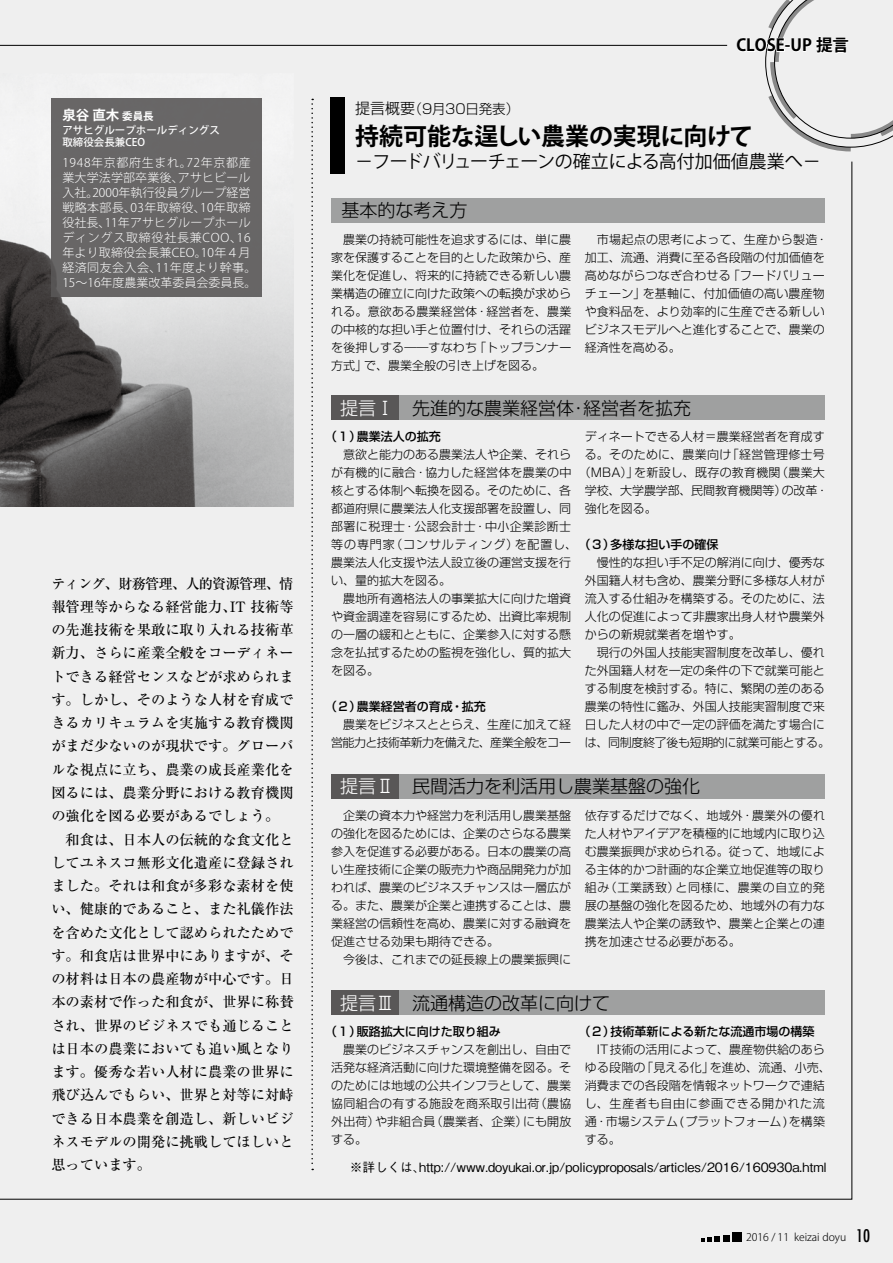
<style>
.page{position:relative;width:893px;height:1263px;background:#efefef}
.page>*{position:absolute;margin:0;border:0;box-sizing:border-box;transform-origin:0 0}
.t1{font:700 24px "Koz Go Pro";letter-spacing:-.015em;color:#000}
.t2{font:300 18px "Shin Go Pro";color:#000}
.t3{font:18px "Koz Go Pro";letter-spacing:-.02em;color:#000}
.t4{font:700 16.5px "Koz Go Pr 6 N";color:#000}
.t5{font:500 14.25px "Ryumin Pro";color:#000}
.t6{font:500 14.25px "Ryumin Pro";letter-spacing:-.06em;color:#000}
.t7{font:300 13.5px "Shin Go Pro";letter-spacing:-.01em;color:#000}
.t8{font:700 13.5px "Koz Go Pro";color:#fff}
.t9{font:500 12.75px "Gothic BBB Pro";letter-spacing:-.01em;color:#000}
.t10{font:300 12px/18px "Shin Go Pro";color:#000;text-align:justify}
.t11{font:300 12px/15px "Koz Go Pro";letter-spacing:.01em;color:#fff}
.t12{font:500 12px "Shin Go Pro";color:#000}
.t13{font:300 12px/18px "Shin Go Pro";letter-spacing:-.025em;color:#000}
.t14{font:300 12px "Shin Go Pro";letter-spacing:.02em;color:#000}
.t15{font:300 12px "Shin Go Pro";letter-spacing:.025em;color:#000}
.t16{font:500 10.5px/12px "Koz Go Pro";color:#fff}
.t17{font:300 10.5px "Koz Go Pro";color:#000}
.s1{font-size:10.5px}
.s2{font-size:15px}
.s3{color:#fff}
.s4{font-weight:500}
.s5{font-family:"Futura";font-weight:500;font-stretch:condensed;font-size:16.95px}
</style>
<div class="page">
<svg style="left:701px;top:1236px;width:19px;height:5px"></svg>
<div style="left:723px;top:1234px;width:7px;height:7px;background:#000"></div>
<div style="left:733px;top:1232px;width:9px;height:9px;background:#000"></div>
<svg style="left:737px;top:0;width:156px;height:152px"></svg>
<svg style="left:311px;top:99px;width:2px;height:1071px"></svg>
<div style="left:330px;top:97px;width:15px;height:77px;background:#000"></div>
<img style="left:0;top:98px;width:293px;height:409px">
<div style="left:51px;top:99px;width:211px;height:198px;background:#686666"></div>
<div style="left:331px;top:198px;width:494px;height:25px;background:#9fa0a0"></div>
<div style="left:331px;top:395px;width:68px;height:25px;background:#595757"></div>
<div style="left:399px;top:395px;width:426px;height:25px;background:#9fa0a0"></div>
<div style="left:331px;top:774px;width:68px;height:25px;background:#595757"></div>
<div style="left:399px;top:774px;width:426px;height:25px;background:#9fa0a0"></div>
<div style="left:331px;top:990px;width:68px;height:25px;background:#595757"></div>
<div style="left:399px;top:990px;width:426px;height:25px;background:#9fa0a0"></div>
<p class="t8" style="left:62px;top:106px;width:93px">泉谷 直木 <span class="s1">委員長</span></p>
<p class="t16" style="left:62px;top:125px;width:159px">アサヒグループホールディングス取締役会長兼CEO</p>
<p class="t11" style="left:62px;top:155px;width:196px">1948年京都府生まれ。72年京都産業大学法学部卒業後、アサヒビール入社。2000年執行役員グループ経営戦略本部長、03年取締役、10年取締役社長、11年アサヒグループホールディングス取締役社長兼COO、16年より取締役会長兼CEO。10年４月経済同友会入会、11年度より幹事。<br>15～16年度農業改革委員会委員長。</p>
<p class="t6" style="left:51px;top:572px;width:244px">ティング、財務管理、人的資源管理、情</p>
<p class="t5" style="left:51px;top:595px;width:244px">報管理等からなる経営能力、IT 技術等</p>
<p class="t5" style="left:51px;top:619px;width:244px">の先進技術を果敢に取り入れる技術革</p>
<p class="t5" style="left:51px;top:642px;width:244px">新力、さらに産業全般をコーディネー</p>
<p class="t5" style="left:51px;top:665px;width:244px">トできる経営センスなどが求められま</p>
<p class="t5" style="left:51px;top:688px;width:244px">す。しかし、そのような人材を育成で</p>
<p class="t5" style="left:51px;top:712px;width:244px">きるカリキュラムを実施する教育機関</p>
<p class="t5" style="left:51px;top:735px;width:244px">がまだ少ないのが現状です。グローバ</p>
<p class="t5" style="left:51px;top:758px;width:244px">ルな視点に立ち、農業の成長産業化を</p>
<p class="t5" style="left:51px;top:781px;width:244px">図るには、農業分野における教育機関</p>
<p class="t5" style="left:51px;top:805px;width:229px">の強化を図る必要があるでしょう。</p>
<p class="t5" style="left:66px;top:828px;width:229px">和食は、日本人の伝統的な食文化と</p>
<p class="t5" style="left:51px;top:851px;width:244px">してユネスコ無形文化遺産に登録され</p>
<p class="t5" style="left:51px;top:874px;width:244px">ました。それは和食が多彩な素材を使</p>
<p class="t5" style="left:51px;top:898px;width:244px">い、健康的であること、また礼儀作法</p>
<p class="t5" style="left:51px;top:921px;width:244px">を含めた文化として認められたためで</p>
<p class="t5" style="left:51px;top:944px;width:244px">す。和食店は世界中にありますが、そ</p>
<p class="t5" style="left:51px;top:967px;width:244px">の材料は日本の農産物が中心です。日</p>
<p class="t5" style="left:51px;top:991px;width:244px">本の素材で作った和食が、世界に称賛</p>
<p class="t5" style="left:51px;top:1014px;width:244px">され、世界のビジネスでも通じること</p>
<p class="t5" style="left:51px;top:1037px;width:244px">は日本の農業においても追い風となり</p>
<p class="t5" style="left:51px;top:1060px;width:244px">ます。優秀な若い人材に農業の世界に</p>
<p class="t5" style="left:51px;top:1084px;width:244px">飛び込んでもらい、世界と対等に対峙</p>
<p class="t5" style="left:51px;top:1107px;width:244px">できる日本農業を創造し、新しいビジ</p>
<p class="t5" style="left:51px;top:1130px;width:244px">ネスモデルの開発に挑戦してほしいと</p>
<p class="t5" style="left:51px;top:1153px;width:101px">思っています。</p>
<h3 class="t4" style="left:736px;top:36px;width:114px">CLOSE-UP 提言</h3>
<p class="t7" style="left:355px;top:97px;width:165px"><span class="s2">提言概要</span>（9月30日発表）</p>
<h1 class="t1" style="left:355px;top:120px;width:399px">持続可能な逞しい農業の実現に向けて</h1>
<h2 class="t3" style="left:355px;top:150px;width:467px">−フードバリューチェーンの確立による高付加価値農業へ−</h2>
<h2 class="t2" style="left:341px;top:196px;width:128px">基本的な考え方</h2>
<p class="t10" style="left:331px;top:229px;width:242px;text-indent:12px">農業の持続可能性を追求するには、単に農家を保護することを目的とした政策から、産業化を促進し、将来的に持続できる新しい農業構造の確立に向けた政策への転換が求められる。意欲ある農業経営体・経営者を、農業の中核的な担い手と位置付け、それらの活躍を後押しする――すなわち「トップランナー方式」で、農業全般の引き上げを図る。</p>
<p class="t10" style="left:585px;top:229px;width:244px;text-align:left;text-indent:12px">市場起点の思考によって、生産から製造・加工、流通、消費に至る各段階の付加価値を高めながらつなぎ合わせる「フードバリューチェーン」を基軸に、付加価値の高い農産物や食料品を、より効率的に生産できる新しいビジネスモデルへと進化することで、農業の経済性を高める。</p>
<h2 class="t2" style="left:340px;top:393px;width:352px"><span class="s3">提言Ⅰ</span> 先進的な農業経営体・経営者を拡充</h2>
<p class="t12" style="left:325px;top:427px;width:117px">（１）農業法人の拡充</p>
<p class="t10" style="left:331px;top:444px;width:389px;text-align:left">　意欲と能力のある農業法人や企業、それら<br>が有機的に融合・協力した経営体を農業の中<br>核とする体制へ転換を図る。そのために、各<br>都道府県に農業法人化支援部署を設置し、同<br>部署に税理士・公認会計士・中小企業診断士<br>等の専門家（コンサルティング）を配置し、<span class="s4">（３）多様な担い手の確保</span>農業法人化支援や法人設立後の運営支援を行<br>い、量的拡大を図る。<br>　農地所有適格法人の事業拡大に向けた増資<br>や資金調達を容易にするため、出資比率規制<br>の一層の緩和とともに、企業参入に対する懸<br>念を払拭するための監視を強化し、質的拡大<br>を図る。</p>
<p class="t12" style="left:325px;top:697px;width:162px">（２）農業経営者の育成・拡充</p>
<p class="t13" style="left:331px;top:714px;width:241px">　農業をビジネスととらえ、生産に加えて経営能力と技術革新力を備えた、産業全般をコー</p>
<p class="t10" style="left:585px;top:426px;width:241px">ディネートできる人材＝農業経営者を育成す</p>
<p class="t15" style="left:585px;top:445px;width:241px">る。そのために、農業向け「経営管理修士号</p>
<p class="t14" style="left:579px;top:463px;width:247px">（MBA）」を新設し、既存の教育機関（農業大</p>
<p class="t10" style="left:585px;top:480px;width:245px">学校、大学農学部、民間教育機関等）の改革・</p>
<p class="t10" style="left:585px;top:498px;width:73px">強化を図る。</p>
<p class="t10" style="left:585px;top:552px;width:247px;text-align:left">　慢性的な担い手不足の解消に向け、優秀な外国籍人材も含め、農業分野に多様な人材が流入する仕組みを構築する。そのために、法人化の促進によって非農家出身人材や農業外からの新規就業者を増やす。<br>　現行の外国人技能実習制度を改革し、優れた外国籍人材を一定の条件の下で就業可能とする制度を検討する。特に、繁閑の差のある農業の特性に鑑み、外国人技能実習制度で来日した人材の中で一定の評価を満たす場合には、同制度終了後も短期的に就業可能とする。</p>
<h2 class="t2" style="left:340px;top:772px;width:361px"><span class="s3">提言Ⅱ</span> 民間活力を利活用し農業基盤の強化</h2>
<p class="t10" style="left:331px;top:804px;width:241px;text-indent:12px">企業の資本力や経営力を利活用し農業基盤の強化を図るためには、企業のさらなる農業参入を促進する必要がある。日本の農業の高い生産技術に企業の販売力や商品開発力が加われば、農業のビジネスチャンスは一層広がる。また、農業が企業と連携することは、農業経営の信頼性を高め、農業に対する融資を促進させる効果も期待できる。</p>
<p class="t10" style="left:343px;top:948px;width:229px">今後は、これまでの延長線上の農業振興に</p>
<p class="t10" style="left:585px;top:804px;width:242px">依存するだけでなく、地域外・農業外の優れた人材やアイデアを積極的に地域内に取り込む農業振興が求められる。従って、地域による主体的かつ計画的な企業立地促進等の取り組み（工業誘致）と同様に、農業の自立的発展の基盤の強化を図るため、地域外の有力な農業法人や企業の誘致や、農業と企業との連携を加速させる必要がある。</p>
<h2 class="t2" style="left:340px;top:988px;width:271px"><span class="s3">提言Ⅲ</span> 流通構造の改革に向けて</h2>
<p class="t12" style="left:325px;top:1022px;width:177px">（１）販路拡大に向けた取り組み</p>
<p class="t10" style="left:331px;top:1039px;width:242px">　農業のビジネスチャンスを創出し、自由で活発な経済活動に向けた環境整備を図る。そのためには地域の公共インフラとして、農業協同組合の有する施設を商系取引出荷（農協外出荷）や非組合員（農業者、企業）にも開放する。</p>
<p class="t12" style="left:579px;top:1022px;width:237px">（２）技術革新による新たな流通市場の構築</p>
<p class="t10" style="left:585px;top:1039px;width:247px;text-align:left">　IT技術の活用によって、農産物供給のあらゆる段階の「見える化」を進め、流通、小売、消費までの各段階を情報ネットワークで連結し、生産者も自由に参画できる開かれた流通・市場システム(プラットフォーム)を構築する。</p>
<p class="t9" style="left:350px;top:1157px;width:479px">※詳しくは、http://www.doyukai.or.jp/policyproposals/articles/2016/160930a.html</p>
<p class="t17" style="left:746px;top:1230px;width:126px">2016 / 11 keizai doyu <span class="s5">10</span></p>
</div>
